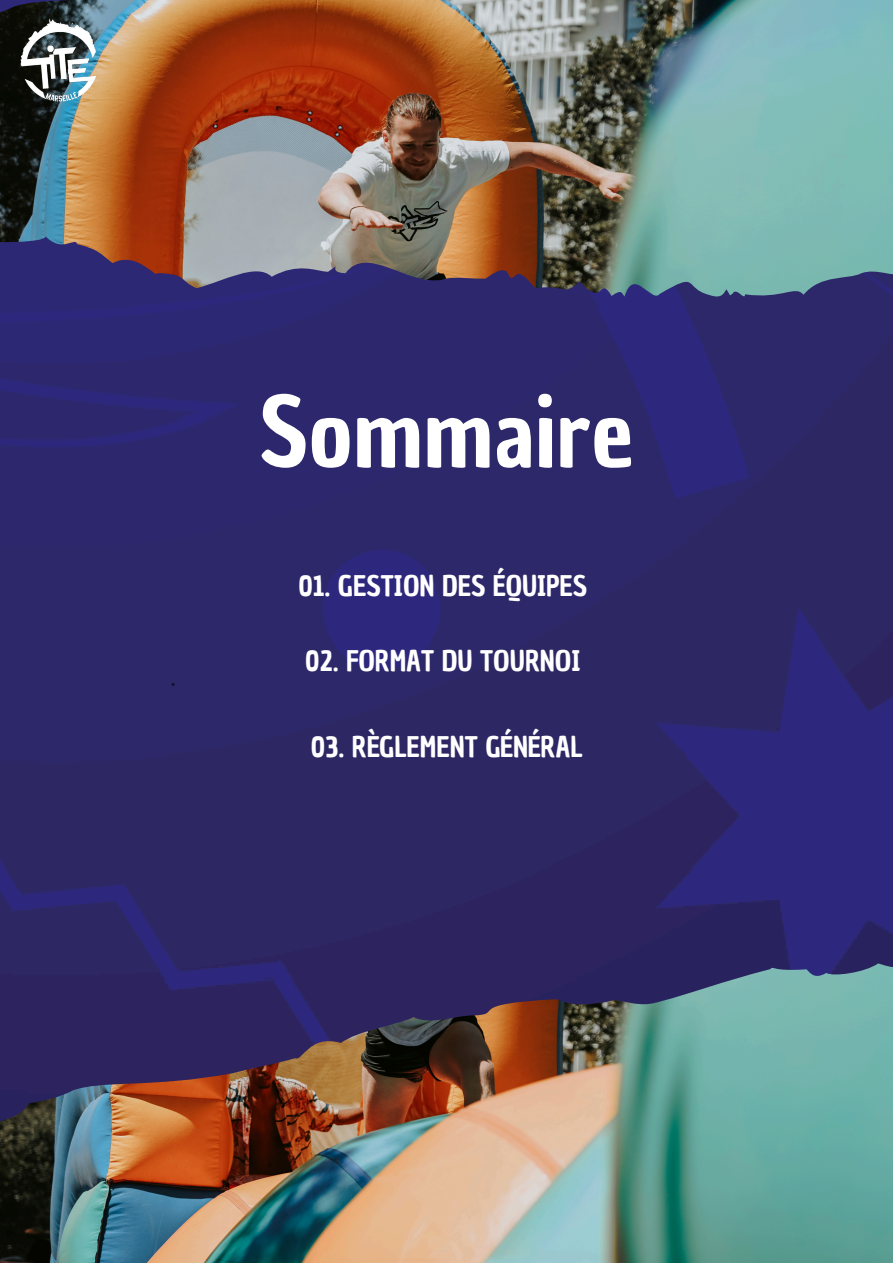
<style>
.page{position:relative;width:893px;height:1263px;background:#fff}
.page>*{position:absolute;margin:0;border:0;box-sizing:border-box;transform-origin:0 0}
.t1{font:94.35px "Chau Philomene One";color:#fff}
.t2{font:27.75px "Chau Philomene One";color:#fff}
.t3{font:9px "Arimo";color:#000}
</style>
<div class="page">
<img style="left:0;top:296px;width:893px;height:667px">
<img style="left:0;top:0;width:893px;height:296px">
<img style="left:14px;top:13px;width:88px;height:92px">
<img style="left:0;top:963px;width:893px;height:300px">
<p class="t3" style="left:171px;top:681px;width:5px">*</p>
<p class="t1" style="left:259px;top:369px;width:376px">Sommaire</p>
<h1 class="t2" style="left:298px;top:568px;width:290px">01. GESTION DES ÉQUIPES</h1>
<p class="t2" style="left:305px;top:642px;width:277px">02. FORMAT DU TOURNOI</p>
<p class="t2" style="left:311px;top:729px;width:273px">03. RÈGLEMENT GÉNÉRAL</p>
</div>
